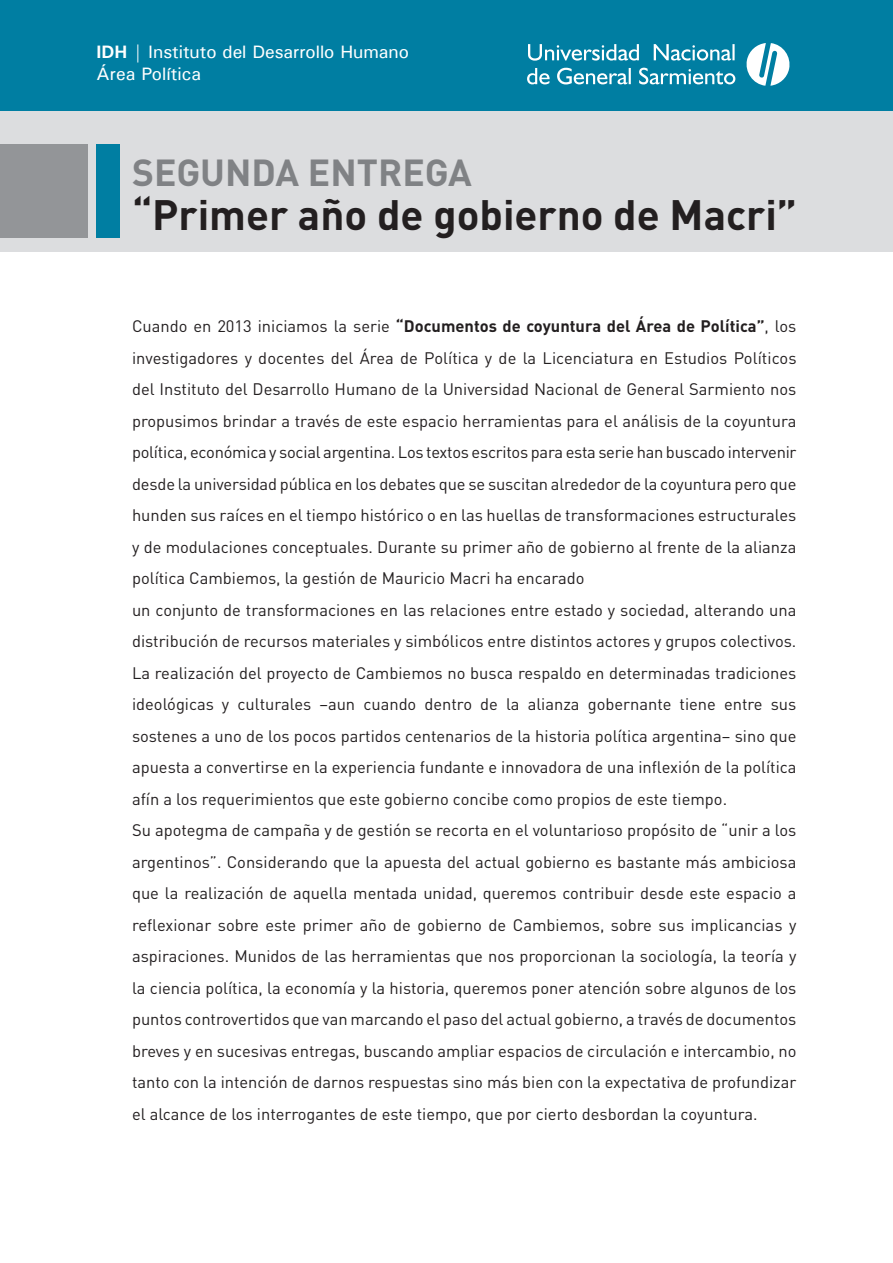
<style>
.page{position:relative;width:893px;height:1263px;background:#fff}
.page>*{position:absolute;margin:0;border:0;box-sizing:border-box;transform-origin:0 0}
.t1{font:700 42px "DIN Pro";color:#231f20}
.t2{font:700 37.2px "DIN Pro";color:#808285}
.t3{font:500 18px/21.6px "Univers";letter-spacing:-.005em;color:#fff}
.t4{font:16.5px/31.5px "DIN Pro";color:#231f20}
.s1{font-weight:700}
</style>
<div class="page">
<div style="left:0;top:111px;width:893px;height:141px;background:#dcdddf"></div>
<div style="left:0;top:0;width:893px;height:111px;background:#007ea2"></div>
<div style="left:96px;top:144px;width:24px;height:94px;background:#007ea2"></div>
<div style="left:0;top:144px;width:87px;height:94px;background:#939598"></div>
<svg style="left:746px;top:43px;width:44px;height:43px"></svg>
<svg style="left:527px;top:44px;width:208px;height:40px"></svg>
<p class="t3" style="left:97px;top:41px;width:314px"><span class="s1">IDH |</span> Instituto del Desarrollo Humano<br>Área Política</p>
<h2 class="t2" style="left:132px;top:147px;width:341px">SEGUNDA ENTREGA</h2>
<h1 class="t1" style="left:132px;top:186px;width:667px">“Primer año de gobierno de Macri”</h1>
<p class="t4" style="left:132px;top:310px;width:666px">Cuando en 2013 iniciamos la serie <span class="s1">“Documentos de coyuntura del Área de Política”</span>, los investigadores y docentes del Área de Política y de la Licenciatura en Estudios Políticos del Instituto del Desarrollo Humano de la Universidad Nacional de General Sarmiento nos propusimos brindar a través de este espacio herramientas para el análisis de la coyuntura política, económica y social argentina. Los textos escritos para esta serie han buscado intervenir desde la universidad pública en los debates que se suscitan alrededor de la coyuntura pero que hunden sus raíces en el tiempo histórico o en las huellas de transformaciones estructurales y de modulaciones conceptuales. Durante su primer año de gobierno al frente de la alianza política Cambiemos, la gestión de Mauricio Macri ha encarado<br>un conjunto de transformaciones en las relaciones entre estado y sociedad, alterando una distribución de recursos materiales y simbólicos entre distintos actores y grupos colectivos.<br>La realización del proyecto de Cambiemos no busca respaldo en determinadas tradiciones ideológicas y culturales –aun cuando dentro de la alianza gobernante tiene entre sus sostenes a uno de los pocos partidos centenarios de la historia política argentina– sino que apuesta a convertirse en la experiencia fundante e innovadora de una inflexión de la política afín a los requerimientos que este gobierno concibe como propios de este tiempo.<br>Su apotegma de campaña y de gestión se recorta en el voluntarioso propósito de “unir a los argentinos”. Considerando que la apuesta del actual gobierno es bastante más ambiciosa que la realización de aquella mentada unidad, queremos contribuir desde este espacio a reflexionar sobre este primer año de gobierno de Cambiemos, sobre sus implicancias y aspiraciones. Munidos de las herramientas que nos proporcionan la sociología, la teoría y la ciencia política, la economía y la historia, queremos poner atención sobre algunos de los puntos controvertidos que van marcando el paso del actual gobierno, a través de documentos breves y en sucesivas entregas, buscando ampliar espacios de circulación e intercambio, no tanto con la intención de darnos respuestas sino más bien con la expectativa de profundizar el alcance de los interrogantes de este tiempo, que por cierto desbordan la coyuntura.</p>
</div>
